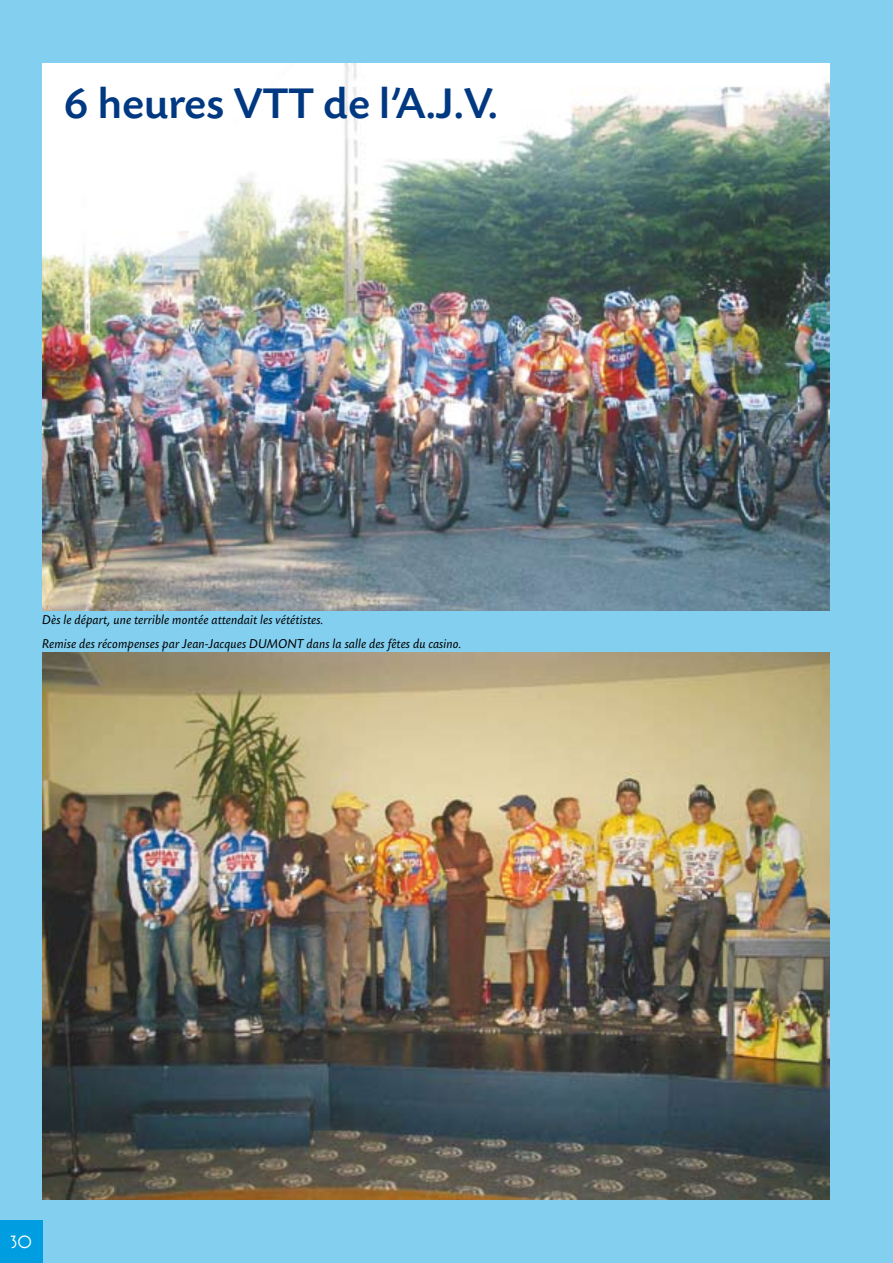
<style>
.page{position:relative;width:893px;height:1263px;background:#83cff0}
.page>*{position:absolute;margin:0;border:0;box-sizing:border-box;transform-origin:0 0}
.t1{font:500 45px "Today SB";color:#003882}
.t2{font:18px "Mostra One";color:#fff}
.t3{font:italic 13.5px/24px "Today SB";color:#000}
</style>
<div class="page">
<img style="left:43px;top:64px;width:786px;height:546px">
<img style="left:43px;top:653px;width:786px;height:546px">
<div style="left:0;top:1220px;width:43px;height:43px;background:#009ee0"></div>
<h1 class="t1" style="left:64px;top:79px;width:436px">6 heures VTT de l’A.J.V.</h1>
<p class="t3" style="left:43px;top:608px;width:421px">Dès le départ, une terrible montée attendait les vététistes.<br>Remise des récompenses par Jean-Jacques DUMONT dans la salle des fêtes du casino.</p>
<h2 class="t2" style="left:11px;top:1232px;width:23px">30</h2>
</div>
